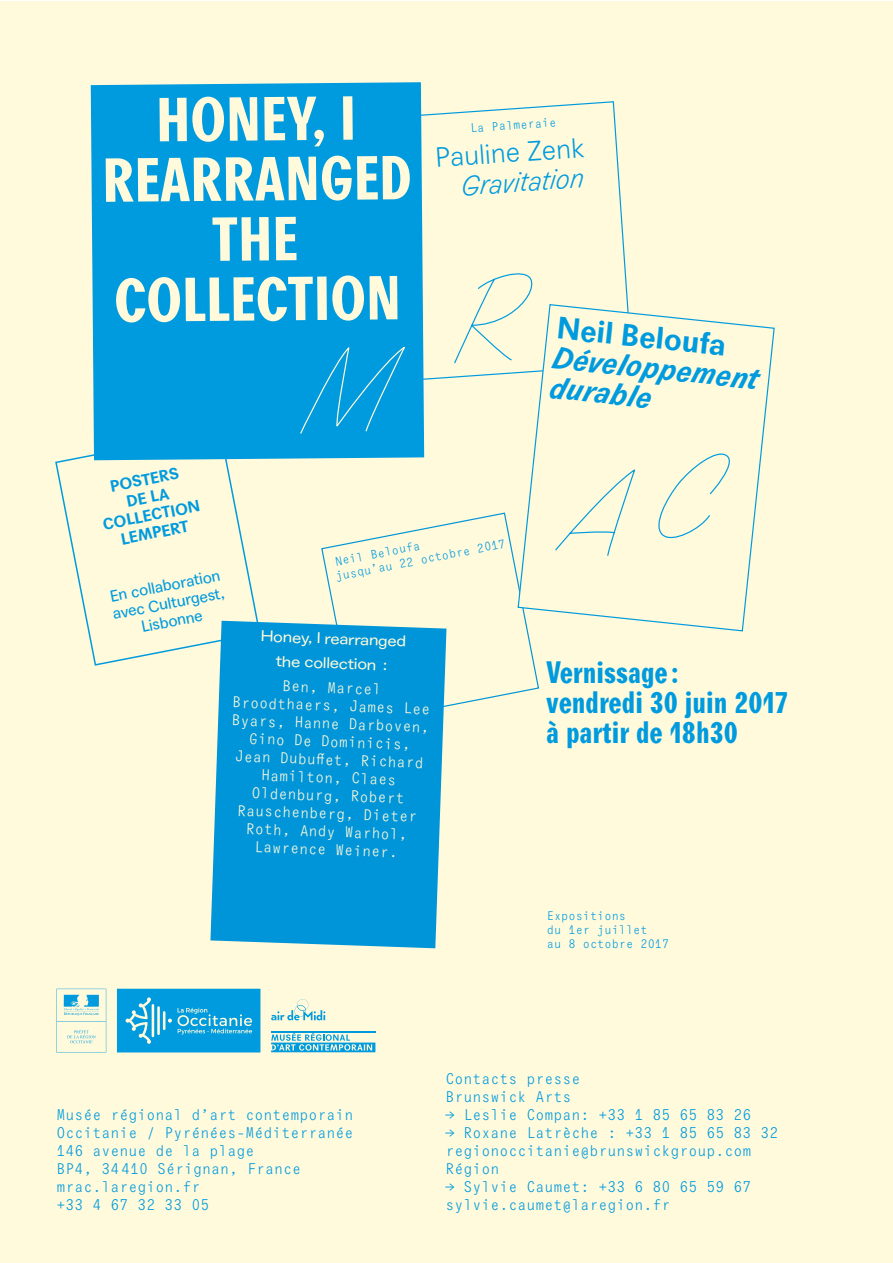
<style>
.page{position:relative;width:893px;height:1263px;background:#fff}
.page>*{position:absolute;margin:0;border:0;box-sizing:border-box;transform-origin:0 0}
.t1{font:60px/60px "Agipo Bold Cond";color:#fffadc;text-align:center}
.t2{font:30px/30px "Agipo Bold Cond";color:#009bde}
.t3{font:italic 700 30px/30px "Agipo";color:#009bde}
.t4{font:700 30px "Agipo";color:#009bde}
.t5{font:300 27px "Agipo";color:#009bde}
.t6{font:italic 300 27px "Agipo";color:#009bde}
.t7{font:15.6px/18px "Agipo";color:#009bde;text-align:center}
.t8{font:700 15.6px/18px "Agipo";color:#009bde;text-align:center}
.t9{font:15px/18px "Agipo Mono";color:#009bde}
.t10{font:15px/18px "Agipo Mono";color:#fffadc;text-align:center}
.t11{font:15px/24.5px "Agipo Reg Ext";color:#fffadc;text-align:center}
.t12{font:12px/14.2px "Agipo Mono";color:#009bde}
.s1{font-family:"Agipo Mono"}
</style>
<div class="page">
<div style="left:0;top:1px;width:893px;height:1262px;background:#fffadc"></div>
<hr style="left:271px;top:1031px;width:105px;height:1px;background:#009bde">
<svg style="left:271px;top:1032px;width:104px;height:20px"></svg>
<svg style="left:271px;top:999px;width:54px;height:21px"></svg>
<svg style="left:56px;top:989px;width:50px;height:63px"></svg>
<svg style="left:117px;top:989px;width:143px;height:63px;background:#19a4dd"></svg>
<svg style="left:424px;top:101px;width:204px;height:279px"></svg>
<svg style="left:454px;top:271px;width:83px;height:93px"></svg>
<div style="left:91px;top:82px;width:333px;height:377px;background:#009bde"></div>
<svg style="left:300px;top:347px;width:106px;height:112px;background:#0b9fdd"></svg>
<svg style="left:55px;top:429px;width:206px;height:237px"></svg>
<svg style="left:321px;top:512px;width:219px;height:195px"></svg>
<svg style="left:210px;top:621px;width:236px;height:327px;background:#119bd8"></svg>
<svg style="left:517px;top:303px;width:258px;height:329px"></svg>
<svg style="left:652px;top:446px;width:85px;height:100px"></svg>
<svg style="left:555px;top:470px;width:81px;height:86px"></svg>
<h1 class="t1" style="left:155px;top:86px;width:202px;rotate:-1deg">HONEY, I</h1>
<h1 class="t1" style="left:102px;top:147px;width:311px;rotate:-1deg">REARRANGED<br>THE<br>COLLECTION</h1>
<p class="t12" style="left:470px;top:120px;width:88px;rotate:-4deg">La Palmeraie</p>
<h3 class="t5" style="left:434px;top:137px;width:151px;rotate:-4deg">Pauline Zenk</h3>
<h3 class="t6" style="left:459px;top:166px;width:125px;rotate:-4deg">Gravitation</h3>
<h2 class="t4" style="left:560px;top:304px;width:171px;rotate:6deg">Neil Beloufa</h2>
<h2 class="t3" style="left:555px;top:340px;width:209px;rotate:6deg">Développement durable</h2>
<p class="t8" style="left:94px;top:479px;width:100px;rotate:-11deg">POSTERS<br>DE LA<br>COLLECTION<br>LEMPERT</p>
<p class="t7" style="left:107px;top:586px;width:115px;rotate:-11deg">En collaboration avec Culturgest,<br>Lisbonne</p>
<p class="t12" style="left:331px;top:554px;width:174px;rotate:-11deg">Neil Beloufa<br>jusqu’au 22 octobre 2017</p>
<p class="t11" style="left:261px;top:623px;width:147px;rotate:2deg">Honey, I rearranged the collection <span class="s1">:</span></p>
<p class="t10" style="left:233px;top:674px;width:200px;rotate:2deg">Ben, Marcel<br>Broodthaers, James Lee<br>Byars, Hanne Darboven,<br>Gino De Dominicis,<br>Jean Dubuffet, Richard<br>Hamilton, Claes<br>Oldenburg, Robert<br>Rauschenberg, Dieter<br>Roth, Andy Warhol,<br>Lawrence Weiner.</p>
<h2 class="t2" style="left:546px;top:655px;width:244px">Vernissage :<br>vendredi 30 juin 2017 à partir de 18h30</h2>
<p class="t12" style="left:547px;top:907px;width:124px">Expositions<br>du 1er juillet<br>au 8 octobre 2017</p>
<p class="t9" style="left:56px;top:1104px;width:299px">Musée régional d’art contemporain<br>Occitanie / Pyrénées-Méditerranée<br>146 avenue de la plage<br>BP4, 34410 Sérignan, France mrac.laregion.fr<br>+33 4 67 32 33 05</p>
<p class="t9" style="left:445px;top:1068px;width:136px">Contacts presse<br>Brunswick Arts</p>
<p class="t9" style="left:445px;top:1104px;width:308px">→ Leslie Compan: +33 1 85 65 83 26</p>
<p class="t9" style="left:445px;top:1122px;width:335px">→ Roxane Latrèche : +33 1 85 65 83 32 regionoccitanie@brunswickgroup.com<br>Région</p>
<p class="t9" style="left:445px;top:1176px;width:308px">→ Sylvie Caumet: +33 6 80 65 59 67 sylvie.caumet@laregion.fr</p>
</div>
